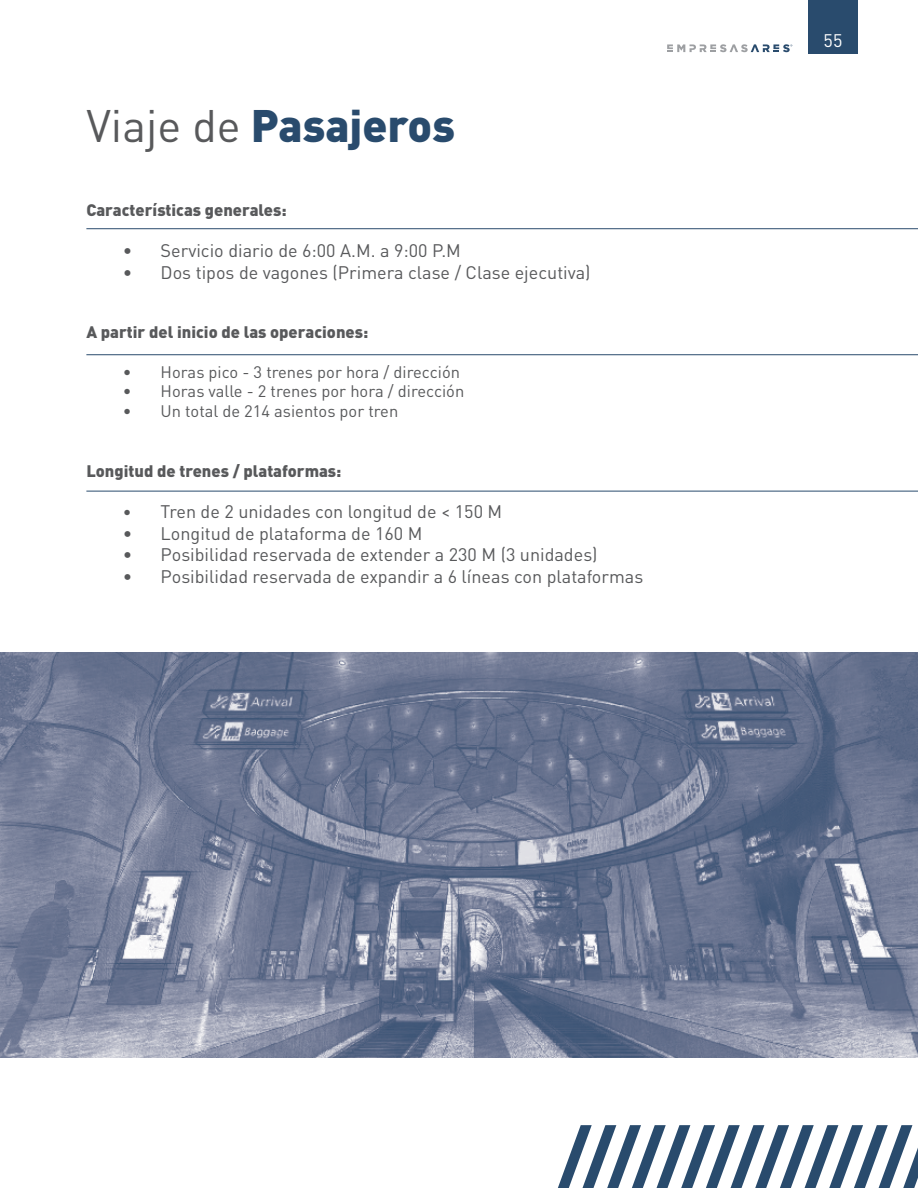
<style>
.page{position:relative;width:918px;height:1188px;background:#fff}
.page>*{position:absolute;margin:0;border:0;box-sizing:border-box;transform-origin:0 0}
.t1{font:900 45px "DIN Pro";color:#294b6d}
.t2{font:18px "DIN Pro";color:#58595b}
.t3{font:18px "DIN Pro";color:#fff}
.t4{font:16.5px "DIN Pro";color:#58595b}
.t5{font:900 16.5px "DIN Pro";color:#58595b}
.s1{font-weight:400;color:#58595b}
.s2{font-size:16.5px}
</style>
<div class="page">
<svg style="left:667px;top:44px;width:125px;height:8px"></svg>
<svg style="left:558px;top:1125px;width:360px;height:63px"></svg>
<div style="left:808px;top:0;width:50px;height:54px;background:#294b6d"></div>
<hr style="left:86px;top:228px;width:832px;height:1px;background:#294b6d">
<hr style="left:86px;top:354px;width:832px;height:1px;background:#294b6d">
<hr style="left:86px;top:491px;width:832px;height:1px;background:#294b6d">
<img style="left:0;top:652px;width:918px;height:406px">
<h1 class="t1" style="left:86px;top:96px;width:370px"><span class="s1">Viaje de</span> Pasajeros</h1>
<p class="t5" style="left:86px;top:198px;width:202px">Características generales:</p>
<p class="t2" style="left:123px;top:238px;width:340px">• Servicio diario de 6:00 A.M. a 9:00 P.M</p>
<p class="t2" style="left:123px;top:260px;width:469px">• Dos tipos de vagones (Primera clase / Clase ejecutiva)</p>
<p class="t5" style="left:86px;top:321px;width:283px">A partir del inicio de las operaciones:</p>
<p class="t4" style="left:123px;top:360px;width:339px">• Horas pico - 3 trenes por hora / dirección</p>
<p class="t4" style="left:123px;top:380px;width:343px">• Horas valle - 2 trenes por hora / dirección</p>
<p class="t4" style="left:123px;top:400px;width:277px">• Un total de 214 asientos por tren</p>
<p class="t5" style="left:86px;top:459px;width:257px">Longitud de trenes / plataformas:</p>
<p class="t2" style="left:123px;top:499px;width:381px"><span class="s2">•</span> Tren de 2 unidades con longitud de &lt; 150 M</p>
<p class="t2" style="left:123px;top:521px;width:301px">• Longitud de plataforma de 160 M</p>
<p class="t2" style="left:123px;top:543px;width:476px">• Posibilidad reservada de extender a 230 M (3 unidades)</p>
<p class="t2" style="left:123px;top:564px;width:522px">• Posibilidad reservada de expandir a 6 líneas con plataformas</p>
<p class="t3" style="left:824px;top:28px;width:20px">55</p>
</div>
